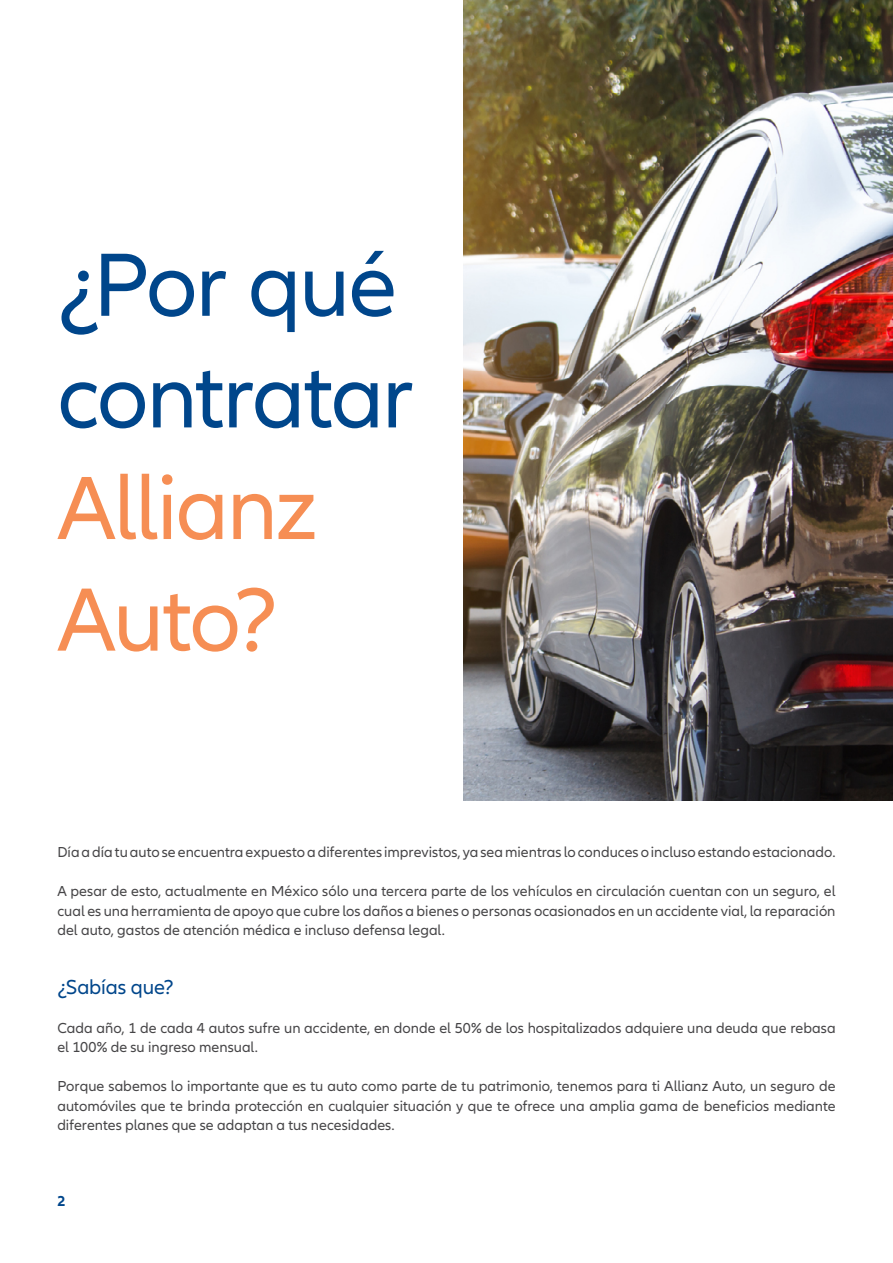
<style>
.page{position:relative;width:893px;height:1263px;background:#fff}
.page>*{position:absolute;margin:0;border:0;box-sizing:border-box;transform-origin:0 0}
.t1{font:93px/111.6px "Allianz Neo";letter-spacing:-.025em;color:#00468b}
.t2{font:93px/111.6px "Allianz Neo";letter-spacing:-.025em;color:#f68e54}
.t3{font:21px "Allianz Neo";letter-spacing:-.01em;color:#00468b}
.t4{font:15px/19.5px "Allianz Neo";color:#464547;text-align:justify}
.t5{font:700 15px "Allianz Neo";color:#00468b}
</style>
<div class="page">
<img style="left:463px;top:0;width:430px;height:801px">
<h1 class="t1" style="left:57px;top:231px;width:358px">¿Por qué contratar</h1>
<h1 class="t2" style="left:57px;top:455px;width:262px">Allianz<br>Auto?</h1>
<p class="t4" style="left:57px;top:843px;width:780px">Día a día tu auto se encuentra expuesto a diferentes imprevistos, ya sea mientras lo conduces o incluso estando estacionado.</p>
<p class="t4" style="left:57px;top:882px;width:780px">A pesar de esto, actualmente en México sólo una tercera parte de los vehículos en circulación cuentan con un seguro, el cual es una herramienta de apoyo que cubre los daños a bienes o personas ocasionados en un accidente vial, la reparación del auto, gastos de atención médica e incluso defensa legal.</p>
<h2 class="t3" style="left:57px;top:974px;width:118px">¿Sabías que?</h2>
<p class="t4" style="left:57px;top:1018px;width:780px">Cada año, 1 de cada 4 autos sufre un accidente, en donde el 50% de los hospitalizados adquiere una deuda que rebasa el 100% de su ingreso mensual.</p>
<p class="t4" style="left:57px;top:1077px;width:780px">Porque sabemos lo importante que es tu auto como parte de tu patrimonio, tenemos para ti Allianz Auto, un seguro de automóviles que te brinda protección en cualquier situación y que te ofrece una amplia gama de beneficios mediante diferentes planes que se adaptan a tus necesidades.</p>
<p class="t5" style="left:57px;top:1192px;width:10px">2</p>
</div>
